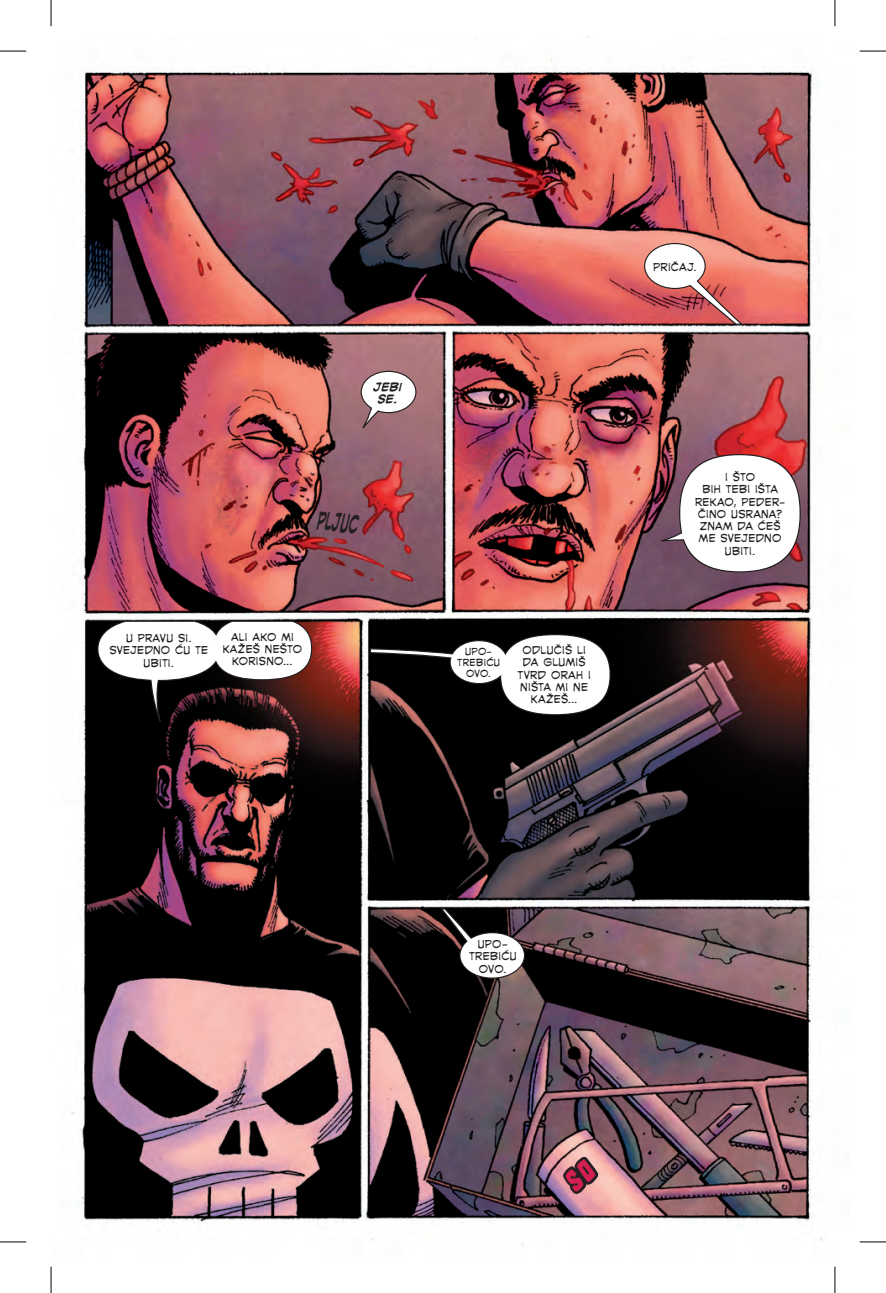
<style>
.page{position:relative;width:886px;height:1293px;background:#fff}
.page>*{position:absolute;margin:0;border:0;box-sizing:border-box;transform-origin:0 0}
.t1{font:700 33.25px "ZM Carobnaknjiga";color:#231f20;scale:.5 1}
.t2{font:15.75px/12.2px "ZM Carobnaknjiga";letter-spacing:.015em;color:#231f20;text-align:center}
.t3{font:italic 700 15.75px/12.2px "ZM Carobnaknjiga";letter-spacing:.025em;color:#231f20}
.t4{font:14.17px/11.2px "ZM Carobnaknjiga";letter-spacing:.02em;color:#231f20;text-align:center}
</style>
<div class="page">
<img style="left:71px;top:36px;width:777px;height:1209px">
<svg style="left:644px;top:243px;width:62px;height:46px"></svg>
<svg style="left:679px;top:454px;width:122px;height:118px"></svg>
<svg style="left:361px;top:371px;width:55px;height:42px"></svg>
<svg style="left:500px;top:634px;width:111px;height:81px"></svg>
<svg style="left:450px;top:640px;width:58px;height:44px"></svg>
<svg style="left:459px;top:932px;width:66px;height:46px"></svg>
<svg style="left:362px;top:381px;width:37px;height:50px"></svg>
<svg style="left:660px;top:514px;width:28px;height:28px"></svg>
<svg style="left:369px;top:647px;width:145px;height:22px;background:#272727"></svg>
<svg style="left:440px;top:907px;width:41px;height:47px;background:#231d1c"></svg>
<svg style="left:678px;top:270px;width:65px;height:56px;background:#c96563"></svg>
<div style="left:501px;top:635px;width:108px;height:79px;background:#fff;border-radius:50%"></div>
<div style="left:680px;top:455px;width:119px;height:116px;background:#fff;border-radius:50%"></div>
<div style="left:645px;top:244px;width:60px;height:44px;background:#fff;border-radius:50%"></div>
<div style="left:362px;top:372px;width:53px;height:40px;background:#fff;border-radius:50%"></div>
<div style="left:451px;top:641px;width:56px;height:42px;background:#fff;border-radius:50%"></div>
<div style="left:460px;top:933px;width:64px;height:44px;background:#fff;border-radius:50%"></div>
<svg style="left:97px;top:621px;width:215px;height:107px"></svg>
<svg style="left:0;top:51px;width:26px;height:1px"></svg>
<svg style="left:860px;top:51px;width:26px;height:1px"></svg>
<svg style="left:0;top:1241px;width:26px;height:1px"></svg>
<svg style="left:860px;top:1241px;width:26px;height:1px"></svg>
<svg style="left:51px;top:0;width:1px;height:26px"></svg>
<svg style="left:51px;top:1266px;width:1px;height:27px"></svg>
<svg style="left:835px;top:0;width:1px;height:26px"></svg>
<svg style="left:835px;top:1266px;width:1px;height:27px"></svg>
<svg style="left:559px;top:1151px;width:42px;height:49px;background:#9e7678"></svg>
<p class="t3" style="left:373px;top:381px;width:30px">Jebi se.</p>
<h1 class="t1" style="left:319px;top:503px;width:84px;rotate:6deg">PLJUC</h1>
<p class="t2" style="left:110px;top:632px;width:100px">U pravu si.<br>Svejedno ću te ubiti.</p>
<p class="t2" style="left:223px;top:631px;width:81px">Ali ako mi kažeš nešto korisno...</p>
<p class="t4" style="left:457px;top:646px;width:44px">Upo&shy;trebiću ovo.</p>
<p class="t2" style="left:518px;top:644px;width:75px">Odlučiš li da glumiš tvrd orah i ništa mi ne kažeš...</p>
<p class="t2" style="left:653px;top:261px;width:45px">Pričaj.</p>
<p class="t2" style="left:695px;top:471px;width:92px">I što<br>bih tebi išta rekao, peder&shy;čino usrana?<br>Znam da ćeš me svejedno ubiti.</p>
<p class="t2" style="left:469px;top:938px;width:49px">Up o&shy;trebiću ovo.</p>
</div>
